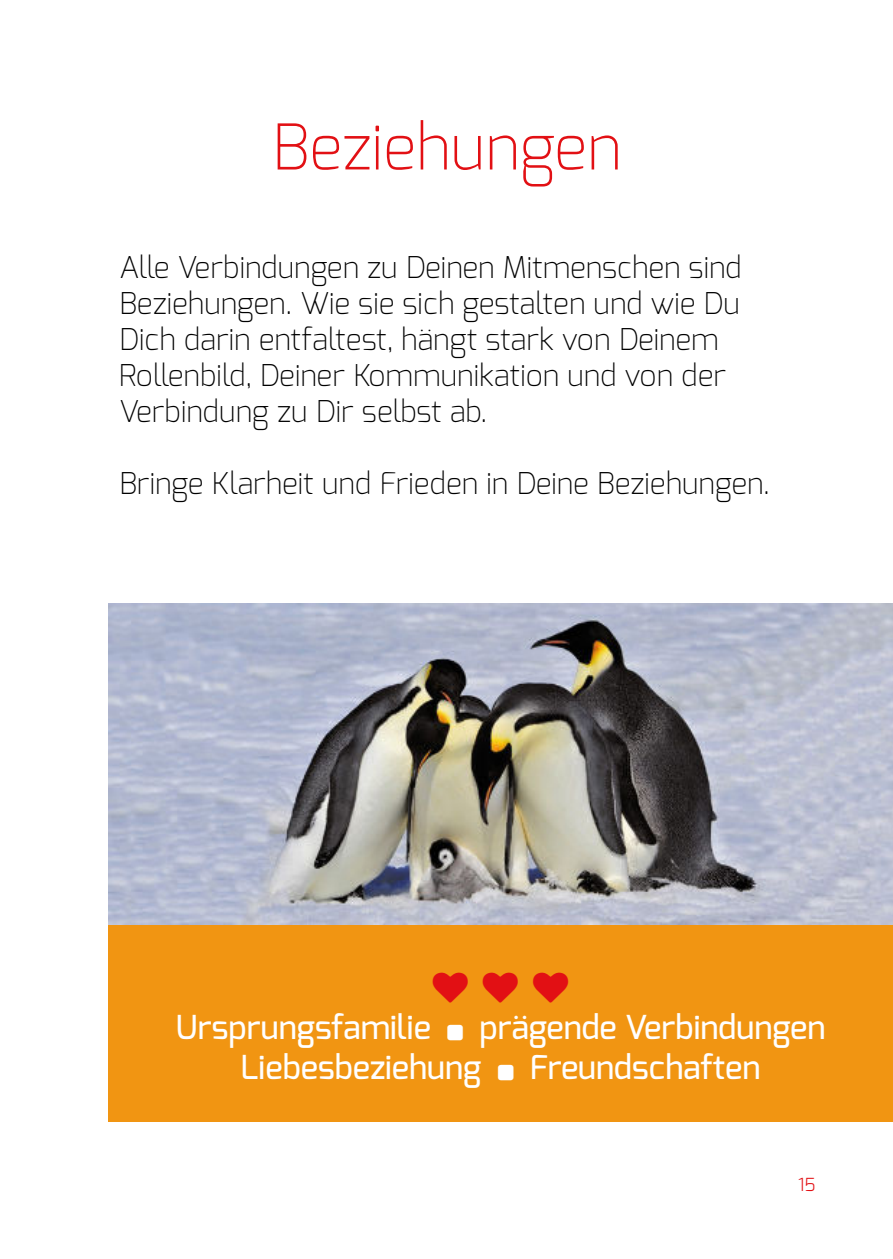
<style>
.page{position:relative;width:893px;height:1259px;background:#fff}
.page>*{position:absolute;margin:0;border:0;box-sizing:border-box;transform-origin:0 0}
.t1{font:200 63px "Exo";color:#e21014}
.t2{font:500 33px/39.6px "Exo";color:#fff}
.t3{font:200 30px/36px "Exo";color:#000}
.t4{font:300 18px "Exo";color:#e21014}
</style>
<div class="page">
<div style="left:108px;top:924px;width:785px;height:197px;background:#f19512"></div>
<img style="left:108px;top:604px;width:785px;height:321px">
<h1 class="t1" style="left:271px;top:116px;width:352px">Beziehungen</h1>
<p class="t3" style="left:119px;top:251px;width:624px">Alle Verbindungen zu Deinen Mitmenschen sind Beziehungen. Wie sie sich gestalten und wie Du Dich darin entfaltest, hängt stark von Deinem Rollenbild, Deiner Kommunikation und von der Verbindung zu Dir selbst ab.</p>
<p class="t3" style="left:119px;top:467px;width:652px">Bringe Klarheit und Frieden in Deine Beziehungen.</p>
<p class="t2" style="left:176px;top:1009px;width:257px">Ursprungsfamilie</p>
<p class="t2" style="left:240px;top:1009px;width:586px;text-indent:239px">prägende Verbindungen<br>Liebesbeziehung</p>
<p class="t2" style="left:530px;top:1049px;width:232px">Freundschaften</p>
<p class="t4" style="left:798px;top:1174px;width:19px">15</p>
</div>
